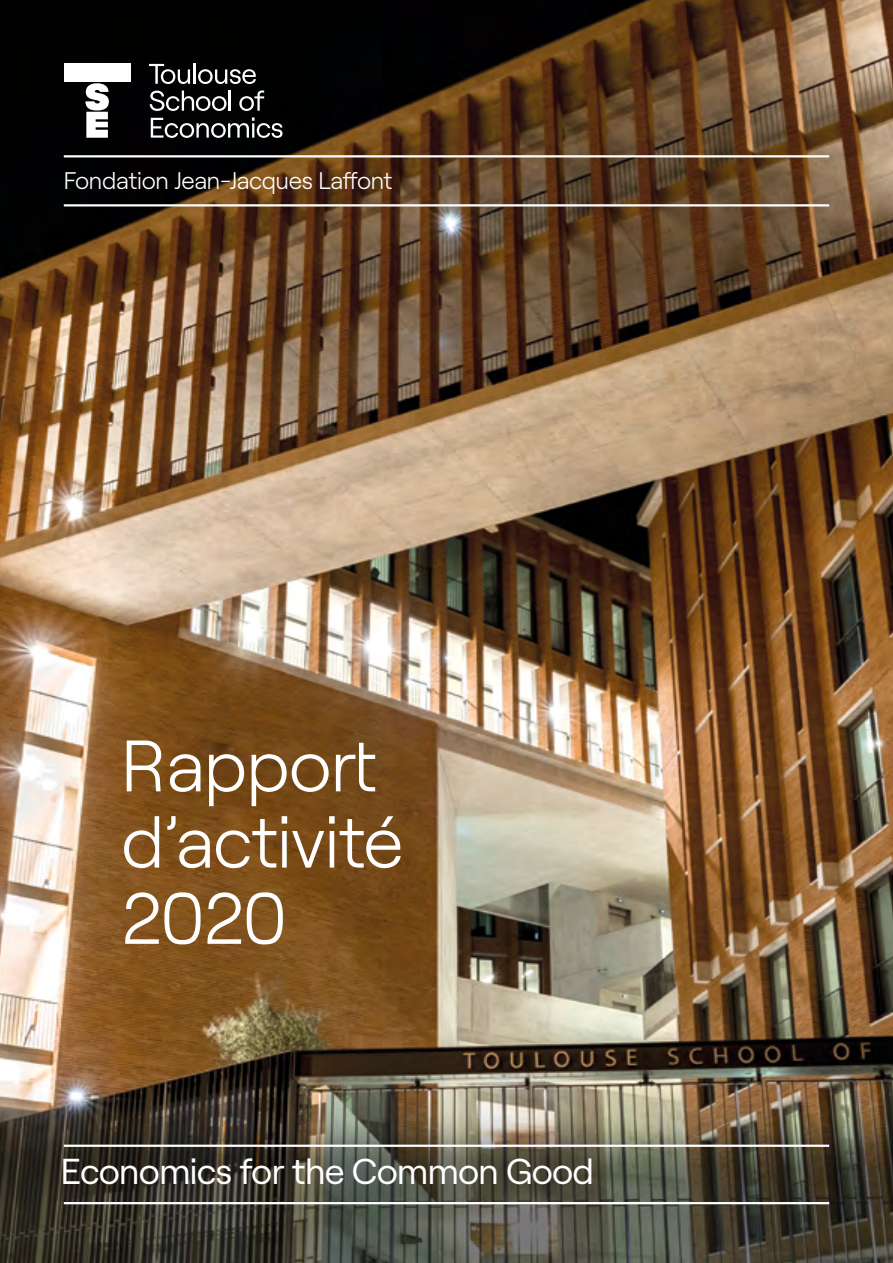
<style>
.page{position:relative;width:893px;height:1263px;background:#fff}
.page>*{position:absolute;margin:0;border:0;box-sizing:border-box;transform-origin:0 0}
.t1{font:300 72.6px/76.2px "Roobert";letter-spacing:-.01em;color:#fff}
.t2{font:36px "Roobert";letter-spacing:-.02em;color:#fff}
.t3{font:300 24px "Roobert";letter-spacing:-.01em;color:#fff}
</style>
<div class="page">
<img style="left:0;top:0;width:893px;height:1263px">
<svg style="left:149px;top:64px;width:41px;height:20px"></svg>
<hr style="left:193px;top:64px;width:3px;height:20px;background:#fff">
<svg style="left:198px;top:69px;width:58px;height:15px"></svg>
<svg style="left:150px;top:91px;width:77px;height:20px"></svg>
<hr style="left:228px;top:91px;width:3px;height:20px;background:#fff">
<svg style="left:239px;top:91px;width:25px;height:20px"></svg>
<svg style="left:151px;top:117px;width:131px;height:21px"></svg>
<div style="left:64px;top:64px;width:67px;height:18px;background:#fff"></div>
<svg style="left:85px;top:83px;width:24px;height:55px"></svg>
<hr style="left:64px;top:155px;width:765px;height:2px;background:#fff">
<hr style="left:64px;top:204px;width:765px;height:2px;background:#fff">
<hr style="left:64px;top:1144px;width:765px;height:3px;background:#fff">
<hr style="left:64px;top:1202px;width:765px;height:2px;background:#fff">
<p class="t3" style="left:64px;top:163px;width:330px">Fondation Jean-Jacques Laffont</p>
<h1 class="t1" style="left:121px;top:722px;width:284px">Rapport d’activité<br>2020</h1>
<h2 class="t2" style="left:61px;top:1144px;width:535px">Economics for the Common Good</h2>
</div>
